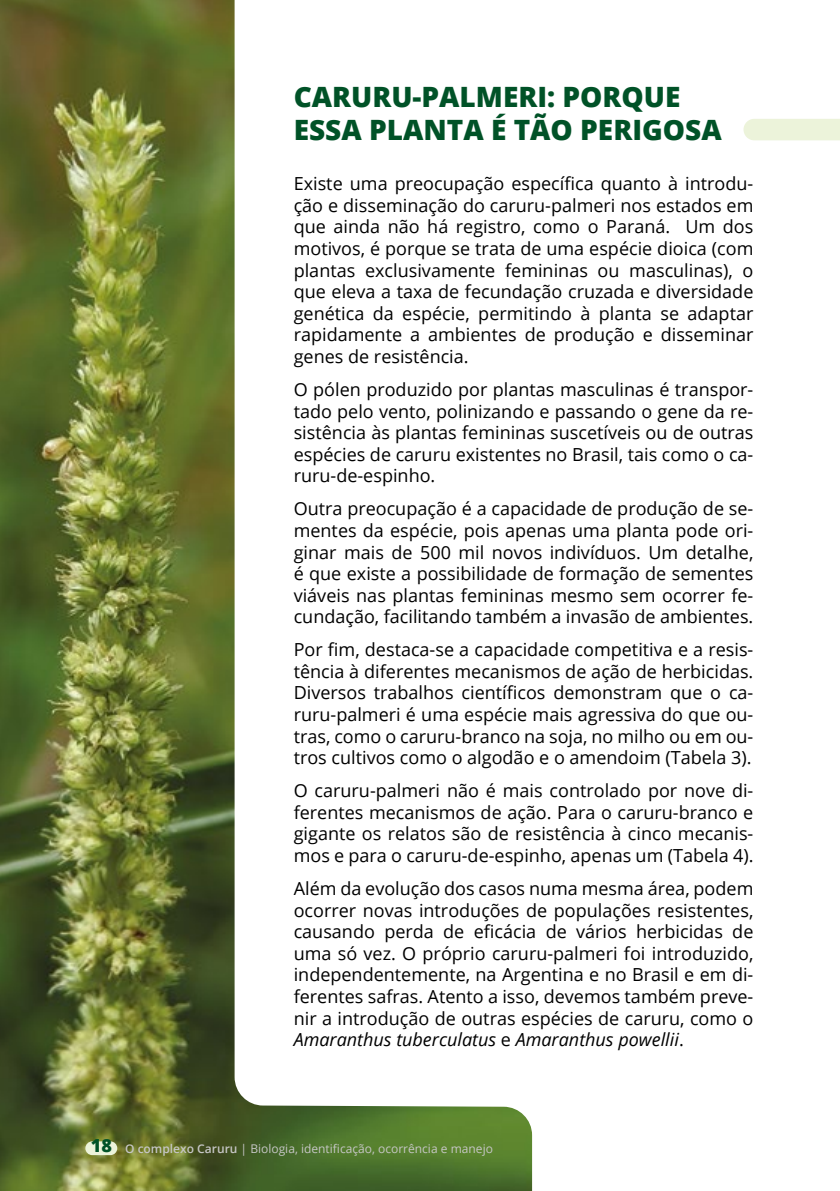
<style>
.page{position:relative;width:840px;height:1191px;background:#fff}
.page>*{position:absolute;margin:0;border:0;box-sizing:border-box;transform-origin:0 0}
.t1{font:800 28px/33.6px "Open Sans";color:#005227}
.t2{font:18px/21.6px "Open Sans";color:#000;text-align:justify}
.t3{font:12px "Open Sans";color:#c6c6c6}
.s1{font-style:italic}
.s2{font-weight:800;font-size:18px;color:#005227}
.s3{font-weight:600}
</style>
<div class="page">
<img style="left:0;top:0;width:531px;height:1191px">
<div style="left:743px;top:119px;width:96px;height:21px;background:#ecf3da"></div>
<div style="left:85px;top:1141px;width:32px;height:14px;background:#ecf3da;border-radius:7px"></div>
<h1 class="t1" style="left:293px;top:78px;width:429px">CARURU-PALMERI: PORQUE<br>ESSA PLANTA É TÃO PERIGOSA</h1>
<p class="t2" style="left:293px;top:172px;width:461px">Existe uma preocupação específica quanto à introdu&shy;ção e disseminação do caruru-palmeri nos estados em que ainda não há registro, como o Paraná. Um dos motivos, é porque se trata de uma espécie dioica (com plantas exclusivamente femininas ou masculinas), o que eleva a taxa de fecundação cruzada e diversidade genética da espécie, permitindo à planta se adaptar rapidamente a ambientes de produção e disseminar genes de resistência.</p>
<p class="t2" style="left:293px;top:378px;width:461px">O pólen produzido por plantas masculinas é transpor&shy;tado pelo vento, polinizando e passando o gene da re&shy;sistência às plantas femininas suscetíveis ou de outras espécies de caruru existentes no Brasil, tais como o ca&shy;ruru-de-espinho.</p>
<p class="t2" style="left:293px;top:497px;width:461px">Outra preocupação é a capacidade de produção de se&shy;mentes da espécie, pois apenas uma planta pode ori&shy;ginar mais de 500 mil novos indivíduos. Um detalhe, é que existe a possibilidade de formação de sementes viáveis nas plantas femininas mesmo sem ocorrer fe&shy;cundação, facilitando também a invasão de ambientes.</p>
<p class="t2" style="left:293px;top:638px;width:461px">Por fim, destaca-se a capacidade competitiva e a resis&shy;tência à diferentes mecanismos de ação de herbicidas.<br>Diversos trabalhos científicos demonstram que o ca&shy;ruru-palmeri é uma espécie mais agressiva do que ou&shy;tras, como o caruru-branco na soja, no milho ou em ou&shy;tros cultivos como o algodão e o amendoim (Tabela 3).</p>
<p class="t2" style="left:293px;top:779px;width:461px">O caruru-palmeri não é mais controlado por nove di&shy;ferentes mecanismos de ação. Para o caruru-branco e gigante os relatos são de resistência à cinco mecanis&shy;mos e para o caruru-de-espinho, apenas um (Tabela 4).</p>
<p class="t2" style="left:293px;top:877px;width:461px">Além da evolução dos casos numa mesma área, podem ocorrer novas introduções de populações resistentes, causando perda de eficácia de vários herbicidas de uma só vez. O próprio caruru-palmeri foi introduzido, independentemente, na Argentina e no Brasil e em di&shy;ferentes safras. Atento a isso, devemos também preve&shy;nir a introdução de outras espécies de caruru, como o <span class="s1">Amaranthus tuberculatus</span> e <span class="s1">Amaranthus powellii</span>.</p>
<p class="t3" style="left:91px;top:1140px;width:403px"><span class="s2">18</span> <span class="s3">O complexo Caruru</span> | Biologia, identificação, ocorrência e manejo</p>
</div>
